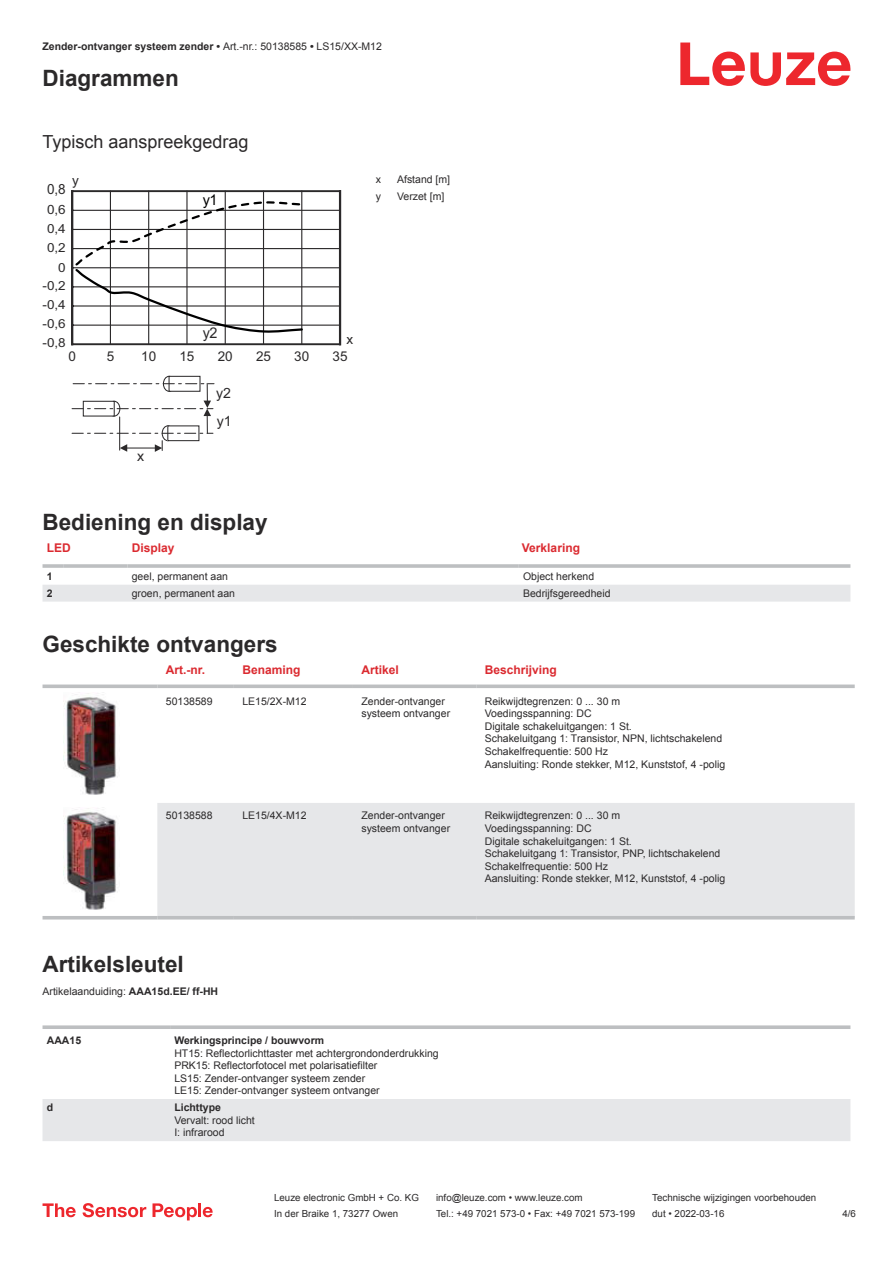
<style>
.page{position:relative;width:893px;height:1263px;background:#fff}
.page>*{position:absolute;margin:0;border:0;box-sizing:border-box;transform-origin:0 0}
.t1{font:700 22.5px "Arial";color:#2b292a}
.t2{font:18px "Arial";color:#2b292a}
.t3{font:14.85px "Arial";color:#2b292a}
.t4{font:14.85px "Arial";color:#000}
.t5{font:14.1px/27.8px "Arial";color:#2b292a}
.t6{font:13.95px "Arial";color:#2b292a;scale:.96 1}
.t7{font:13.5px "Arial";color:#2b292a}
.t8{font:12.75px "Arial";color:#2b292a;scale:1.06 1}
.t9{font:12.45px/19.2px "Arial";color:#2b292a;scale:1.08 1}
.t10{font:700 12px "Arial";color:#db2a30}
.t11{font:10.5px/12.6px "Arial";color:#2b292a}
.t12{font:700 10.5px "Arial";color:#2b292a}
.t13{font:9.75px "Arial";color:#2b292a}
.s1{font-weight:400}
.s2{font-weight:700}
</style>
<div class="page">
<svg style="left:680px;top:43px;width:170px;height:43px"></svg>
<div style="left:43px;top:585px;width:807px;height:17px;background:#e6e7e9"></div>
<hr style="left:43px;top:564px;width:21px;height:4px;background:#c8cacb">
<hr style="left:64px;top:564px;width:64px;height:4px;background:#c9cbcc">
<hr style="left:128px;top:564px;width:391px;height:4px;background:#c8cacb">
<hr style="left:519px;top:564px;width:331px;height:4px;background:#bdbfc1">
<div style="left:157px;top:803px;width:698px;height:113px;background:#e6e7e9"></div>
<svg style="left:43px;top:684px;width:114px;height:4px"></svg>
<svg style="left:157px;top:684px;width:77px;height:4px"></svg>
<svg style="left:234px;top:684px;width:119px;height:4px"></svg>
<svg style="left:353px;top:684px;width:123px;height:4px"></svg>
<svg style="left:476px;top:684px;width:379px;height:4px;background:#c5c7c9"></svg>
<hr style="left:43px;top:916px;width:114px;height:3px;background:#bdbfc1">
<hr style="left:157px;top:916px;width:77px;height:3px;background:#bdbfc1">
<hr style="left:234px;top:916px;width:119px;height:3px;background:#bdbfc1">
<hr style="left:353px;top:916px;width:123px;height:3px;background:#bdbfc1">
<hr style="left:476px;top:916px;width:379px;height:3px;background:#bdbfc1">
<img style="left:63px;top:693px;width:54px;height:102px">
<img style="left:63px;top:808px;width:54px;height:102px">
<div style="left:43px;top:1099px;width:807px;height:42px;background:#e6e7e9"></div>
<svg style="left:43px;top:1025px;width:127px;height:4px"></svg>
<svg style="left:170px;top:1025px;width:680px;height:4px;background:#c4c5c7"></svg>
<svg style="left:43px;top:1203px;width:33px;height:14px"></svg>
<svg style="left:83px;top:1203px;width:63px;height:14px"></svg>
<svg style="left:153px;top:1203px;width:44px;height:17px"></svg>
<hr style="left:198px;top:1203px;width:3px;height:14px;background:#ed272d">
<svg style="left:203px;top:1207px;width:10px;height:10px"></svg>
<hr style="left:73px;top:210px;width:267px;height:1px;background:#2b292a">
<hr style="left:73px;top:229px;width:267px;height:1px;background:#2b292a">
<hr style="left:74px;top:248px;width:266px;height:1px;background:#2b292a">
<hr style="left:73px;top:267px;width:267px;height:1px;background:#2b292a">
<hr style="left:73px;top:286px;width:267px;height:1px;background:#2b292a">
<hr style="left:73px;top:305px;width:267px;height:2px;background:#2b292a">
<hr style="left:74px;top:325px;width:266px;height:1px;background:#2b292a">
<div style="left:71px;top:190px;width:270px;height:155px;border:2px solid #2b292a"></div>
<hr style="left:71px;top:191px;width:2px;height:153px;background:#2b292a">
<hr style="left:110px;top:191px;width:1px;height:153px;background:#2b292a">
<hr style="left:148px;top:191px;width:1px;height:153px;background:#2b292a">
<hr style="left:186px;top:191px;width:2px;height:153px;background:#2b292a">
<hr style="left:225px;top:191px;width:1px;height:153px;background:#2b292a">
<hr style="left:263px;top:191px;width:1px;height:153px;background:#2b292a">
<hr style="left:301px;top:191px;width:1px;height:153px;background:#2b292a">
<hr style="left:339px;top:191px;width:2px;height:153px;background:#2b292a">
<div style="left:162px;top:425px;width:12px;height:16px;border:1px solid #2b292a;border-radius:50%"></div>
<div style="left:168px;top:426px;width:31px;height:15px;background:#fff"></div>
<div style="left:167px;top:425px;width:32px;height:16px;border:1px solid #2b292a"></div>
<svg style="left:120px;top:441px;width:43px;height:11px"></svg>
<hr style="left:119px;top:417px;width:1px;height:33px;background:#2b292a">
<div style="left:163px;top:376px;width:12px;height:16px;border:1px solid #2b292a;border-radius:50%"></div>
<div style="left:169px;top:376px;width:31px;height:15px;background:#fff"></div>
<div style="left:169px;top:376px;width:31px;height:16px;border:1px solid #2b292a"></div>
<svg style="left:72px;top:383px;width:142px;height:51px"></svg>
<svg style="left:73px;top:200px;width:231px;height:134px"></svg>
<p class="t12" style="left:43px;top:43px;width:341px">Zender-ontvanger systeem zender • <span class="s1">Art.-nr.: 50138585</span> • <span class="s1">LS15/XX-M12</span></p>
<h1 class="t1" style="left:43px;top:70px;width:138px">Diagrammen</h1>
<h2 class="t2" style="left:43px;top:135px;width:208px">Typisch aanspreekgedrag</h2>
<p class="t7" style="left:72px;top:175px;width:8px">y</p>
<h3 class="t6" style="left:47px;top:184px;width:21px">0,8</h3>
<p class="t8" style="left:47px;top:204px;width:19px">0,6</p>
<p class="t9" style="left:47px;top:220px;width:19px">0,4</p>
<p class="t9" style="left:47px;top:239px;width:19px">0,2</p>
<p class="t9" style="left:58px;top:259px;width:8px">0</p>
<p class="t9" style="left:43px;top:277px;width:23px">-0,2</p>
<p class="t9" style="left:43px;top:296px;width:23px">-0,4</p>
<p class="t9" style="left:43px;top:315px;width:23px">-0,6 -0,8</p>
<h3 class="t4" style="left:203px;top:194px;width:16px">y1</h3>
<h3 class="t3" style="left:203px;top:327px;width:16px">y2</h3>
<p class="t7" style="left:346px;top:334px;width:8px">x</p>
<p class="t7" style="left:68px;top:351px;width:9px">0</p>
<p class="t7" style="left:141px;top:351px;width:17px">10</p>
<p class="t7" style="left:218px;top:351px;width:17px">20</p>
<p class="t7" style="left:294px;top:351px;width:17px">30</p>
<p class="t7" style="left:107px;top:351px;width:9px">5</p>
<p class="t7" style="left:179px;top:351px;width:17px">15</p>
<p class="t7" style="left:256px;top:351px;width:17px">25</p>
<p class="t7" style="left:333px;top:351px;width:17px">35</p>
<h3 class="t5" style="left:216px;top:380px;width:17px">y2 y1</h3>
<h3 class="t5" style="left:137px;top:444px;width:9px">x</h3>
<p class="t11" style="left:376px;top:174px;width:7px">x</p>
<p class="t11" style="left:397px;top:174px;width:55px">Afstand [m]</p>
<p class="t11" style="left:376px;top:191px;width:7px">y</p>
<p class="t11" style="left:397px;top:191px;width:49px">Verzet [m]</p>
<h1 class="t1" style="left:43px;top:514px;width:227px">Bediening en display</h1>
<p class="t10" style="left:47px;top:543px;width:25px">LED</p>
<p class="t10" style="left:132px;top:543px;width:44px">Display</p>
<p class="t10" style="left:522px;top:543px;width:60px">Verklaring</p>
<p class="t12" style="left:47px;top:572px;width:7px">1</p>
<p class="t11" style="left:132px;top:571px;width:98px">geel, permanent aan</p>
<p class="t11" style="left:523px;top:571px;width:73px">Object herkend</p>
<p class="t12" style="left:47px;top:589px;width:7px">2</p>
<p class="t11" style="left:132px;top:588px;width:105px">groen, permanent aan</p>
<p class="t11" style="left:523px;top:588px;width:89px">Bedrijfsgereedheid</p>
<h1 class="t1" style="left:43px;top:635px;width:237px">Geschikte ontvangers</h1>
<p class="t10" style="left:166px;top:665px;width:41px">Art.-nr.</p>
<p class="t10" style="left:242px;top:665px;width:60px">Benaming</p>
<p class="t10" style="left:361px;top:665px;width:39px">Artikel</p>
<p class="t10" style="left:485px;top:665px;width:74px">Beschrijving</p>
<p class="t11" style="left:166px;top:695px;width:48px">50138589</p>
<p class="t11" style="left:242px;top:695px;width:66px">LE15/2X-M12</p>
<p class="t11" style="left:361px;top:695px;width:90px">Zender-ontvanger systeem ontvanger</p>
<p class="t11" style="left:485px;top:695px;width:242px">Reikwijdtegrenzen: 0 ... 30 m<br>Voedingsspanning: DC<br>Digitale schakeluitgangen: 1 St.<br>Schakeluitgang 1: Transistor, NPN, lichtschakelend Schakelfrequentie: 500 Hz<br>Aansluiting: Ronde stekker, M12, Kunststof, 4 -polig</p>
<p class="t11" style="left:166px;top:810px;width:48px">50138588</p>
<p class="t11" style="left:242px;top:810px;width:66px">LE15/4X-M12</p>
<p class="t11" style="left:361px;top:810px;width:90px">Zender-ontvanger systeem ontvanger</p>
<p class="t11" style="left:485px;top:810px;width:242px">Reikwijdtegrenzen: 0 ... 30 m<br>Voedingsspanning: DC<br>Digitale schakeluitgangen: 1 St.<br>Schakeluitgang 1: Transistor, PNP, lichtschakelend Schakelfrequentie: 500 Hz<br>Aansluiting: Ronde stekker, M12, Kunststof, 4 -polig</p>
<h1 class="t1" style="left:43px;top:956px;width:143px">Artikelsleutel</h1>
<p class="t11" style="left:43px;top:986px;width:177px">Artikelaanduiding: <span class="s2">AAA15d.EE/ ff-HH</span></p>
<p class="t12" style="left:47px;top:1036px;width:36px">AAA15</p>
<p class="t12" style="left:174px;top:1036px;width:151px">Werkingsprincipe / bouwvorm</p>
<p class="t11" style="left:174px;top:1047px;width:266px">HT15: Reflectorlichttaster met achtergrondonderdrukking PRK15: Reflectorfotocel met polarisatiefilter<br>LS15: Zender-ontvanger systeem zender<br>LE15: Zender-ontvanger systeem ontvanger</p>
<p class="t12" style="left:47px;top:1103px;width:8px">d</p>
<p class="t12" style="left:174px;top:1103px;width:48px">Lichttype</p>
<p class="t11" style="left:174px;top:1115px;width:82px">Vervalt: rood licht<br>I: infrarood</p>
<p class="t13" style="left:274px;top:1194px;width:146px">Leuze electronic GmbH + Co. KG</p>
<p class="t13" style="left:436px;top:1194px;width:148px">info@leuze.com • www.leuze.com</p>
<p class="t13" style="left:652px;top:1194px;width:166px">Technische wijzigingen voorbehouden</p>
<p class="t13" style="left:274px;top:1210px;width:126px">In der Braike 1, 73277 Owen</p>
<p class="t13" style="left:436px;top:1210px;width:201px">Tel.: +49 7021 573-0 • Fax: +49 7021 573-199</p>
<p class="t13" style="left:652px;top:1210px;width:74px">dut • 2022-03-16</p>
<p class="t13" style="left:842px;top:1210px;width:15px">4 /6</p>
</div>
